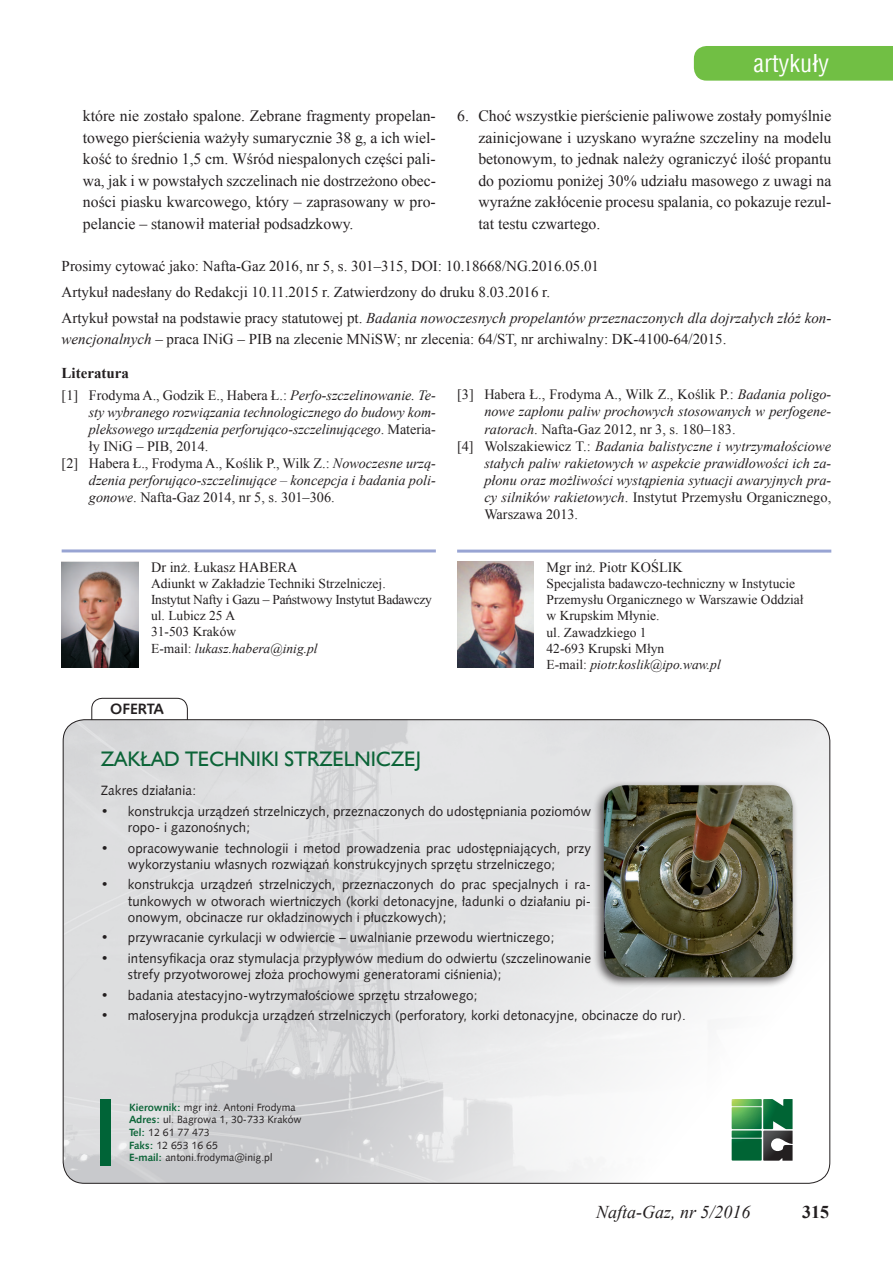
<style>
.page{position:relative;width:893px;height:1263px;background:#fff}
.page>*{position:absolute;margin:0;border:0;box-sizing:border-box;transform-origin:0 0}
.t1{font:24px "Switzerland Condensed";color:#fff}
.t2{font:21px "Humanst 521 EU";color:#0b6437}
.t3{font:italic 18px "Times New Roman";color:#231f20}
.t4{font:700 18px "Times New Roman";color:#231f20}
.t5{font:15.75px/21.5px "Times New Roman";color:#231f20;text-align:justify}
.t6{font:15px/25.7px "Times New Roman";color:#231f20}
.t7{font:700 15px "Times New Roman";color:#231f20}
.t8{font:700 15px "Humanst 531 EU";color:#231f20}
.t9{font:italic 14.25px "Times New Roman";color:#231f20}
.t10{font:14.25px "Times New Roman";color:#231f20}
.t11{font:13.5px/16.2px "Humanst 531 EU";color:#231f20}
.t12{font:13.5px/16.2px "Times New Roman";color:#231f20}
.t13{font:10.5px/12.6px "Humanst 531 EU";color:#231f20}
.s1{font-style:italic}
.s2{font-style:normal}
.s3{font-weight:700;color:#0b6437}
</style>
<div class="page">
<div style="left:694px;top:46px;width:199px;height:35px;background:#71bf44"></div>
<hr style="left:62px;top:549px;width:374px;height:3px;background:#98a4d3">
<img style="left:62px;top:561px;width:76px;height:106px">
<hr style="left:457px;top:550px;width:374px;height:3px;background:#98a4d3">
<img style="left:457px;top:561px;width:77px;height:106px">
<img style="left:63px;top:719px;width:767px;height:464px">
<div style="left:101px;top:1099px;width:10px;height:66px;background:#006437"></div>
<svg style="left:732px;top:1099px;width:61px;height:62px;background:#3f8057"></svg>
<svg style="left:91px;top:697px;width:97px;height:24px"></svg>
<div style="left:593px;top:780px;width:205px;height:208px;background:#231f20;opacity:.75"></div>
<img style="left:604px;top:785px;width:189px;height:192px">
<h1 class="t1" style="left:754px;top:48px;width:77px">artykuły</h1>
<p class="t5" style="left:83px;top:105px;width:354px">które nie zostało spalone. Zebrane fragmenty propelan&shy;towego pierścienia ważyły sumarycznie 38 g, a ich wiel&shy;kość to średnio 1,5 cm. Wśród niespalonych części pali&shy;wa, jak i w powstałych szczelinach nie dostrzeżono obec&shy;ności piasku kwarcowego, który – zaprasowany w pro&shy;pelancie – stanowił materiał podsadzkowy.</p>
<p class="t5" style="left:478px;top:105px;width:355px;text-indent:-21px">6. Choć wszystkie pierścienie paliwowe zostały pomyślnie zainicjowane i uzyskano wyraźne szczeliny na modelu betonowym, to jednak należy ograniczyć ilość propantu do poziomu poniżej 30% udziału masowego z uwagi na wyraźne zakłócenie procesu spalania, co pokazuje rezul&shy;tat testu czwartego.</p>
<p class="t6" style="left:62px;top:253px;width:771px">Prosimy cytować jako: Nafta-Gaz 2016, nr 5, s. 301–315, DOI: 10.18668/NG.2016.05.01<br>Artykuł nadesłany do Redakcji 10.11.2015 r. Zatwierdzony do druku 8.03.2016 r.<br>Artykuł powstał na podstawie pracy statutowej pt. <span class="s1">Badania nowoczesnych propelantów przeznaczonych dla dojrzałych złóż kon-</span></p>
<p class="t6" style="left:62px;top:326px;width:666px"><span class="s1">wencjonalnych</span> – praca INiG – PIB na zlecenie MNiSW; nr zlecenia: 64/ST, nr archiwalny: DK-4100-64/2015.</p>
<p class="t7" style="left:62px;top:363px;width:69px">Literatura</p>
<p class="t10" style="left:62px;top:385px;width:376px">[1] Frodyma A., Godzik E., Habera Ł.: <span class="s1">Perfo-szczelinowanie. Te-</span></p>
<p class="t9" style="left:89px;top:402px;width:348px">sty wybranego rozwiązania technologicznego do budowy kom-</p>
<p class="t9" style="left:89px;top:419px;width:348px">pleksowego urządzenia perforująco-szczelinującego<span class="s2">. Materia-</span></p>
<p class="t10" style="left:89px;top:436px;width:121px">ły INiG – PIB, 2014.</p>
<p class="t10" style="left:62px;top:454px;width:376px">[2] Habera Ł., Frodyma A., Koślik P., Wilk Z.: <span class="s1">Nowoczesne urzą-</span></p>
<p class="t9" style="left:89px;top:470px;width:348px">dzenia perforująco-szczelinujące – koncepcja i badania poli-</p>
<p class="t10" style="left:89px;top:488px;width:247px"><span class="s1">gonowe</span>. Nafta-Gaz 2014, nr 5, s. 301–306.</p>
<p class="t10" style="left:151px;top:557px;width:109px">Dr inż. Łukasz Habera</p>
<p class="t12" style="left:151px;top:575px;width:282px">Adiunkt w Zakładzie Techniki Strzelniczej.<br>Instytut Nafty i Gazu – Państwowy Instytut Badawczy ul. Lubicz 25 A<br>31-503 Kraków<br>E-mail: <span class="s1">lukasz.habera@inig.pl</span></p>
<p class="t10" style="left:457px;top:385px;width:376px">[3] Habera Ł., Frodyma A., Wilk Z., Koślik P.: <span class="s1">Badania poligo-</span></p>
<p class="t9" style="left:484px;top:402px;width:349px">nowe zapłonu paliw prochowych stosowanych w perfogene-</p>
<p class="t10" style="left:484px;top:419px;width:253px"><span class="s1">ratorach</span>. Nafta-Gaz 2012, nr 3, s. 180–183.</p>
<p class="t9" style="left:457px;top:436px;width:376px"><span class="s2">[4] Wolszakiewicz T.:</span> Badania balistyczne i wytrzymałościowe</p>
<p class="t9" style="left:484px;top:453px;width:348px">stałych paliw rakietowych w aspekcie prawidłowości ich za-</p>
<p class="t9" style="left:484px;top:470px;width:348px">płonu oraz możliwości wystąpienia sytuacji awaryjnych pra-</p>
<p class="t10" style="left:484px;top:488px;width:348px"><span class="s1">cy silników rakietowych</span>. Instytut Przemysłu Organicznego,</p>
<p class="t10" style="left:484px;top:505px;width:95px">Warszawa 2013.</p>
<p class="t10" style="left:547px;top:557px;width:104px">Mgr inż. Piotr Koślik</p>
<p class="t12" style="left:547px;top:575px;width:259px">Specjalista badawczo-techniczny w Instytucie<br>Przemysłu Organicznego w Warszawie Oddział w Krupskim Młynie.<br>ul. Zawadzkiego 1<br>42-693 Krupski Młyn<br>E-mail: <span class="s1">piotr.koslik@ipo.waw.pl</span></p>
<p class="t8" style="left:110px;top:700px;width:55px">OFERTA</p>
<h2 class="t2" style="left:101px;top:746px;width:322px">ZAKŁAD TECHNIKI STRZELNICZEJ</h2>
<p class="t11" style="left:101px;top:782px;width:97px">Zakres działania:</p>
<p class="t11" style="left:128px;top:803px;width:465px;text-indent:-27px">• konstrukcja urządzeń strzelniczych, przeznaczonych do udostępniania poziomów ropo- i gazonośnych;</p>
<p class="t11" style="left:128px;top:840px;width:465px;text-indent:-27px">• opracowywanie technologii i metod prowadzenia prac udostępniających, przy wykorzystaniu własnych rozwiązań konstrukcyjnych sprzętu strzelniczego;</p>
<p class="t11" style="left:128px;top:876px;width:465px;text-align:justify;text-indent:-27px">• konstrukcja urządzeń strzelniczych, przeznaczonych do prac specjalnych i ra&shy;tunkowych w otworach wiertniczych (korki detonacyjne, ładunki o działaniu pi&shy;onowym, obcinacze rur okładzinowych i płuczkowych);</p>
<p class="t11" style="left:101px;top:929px;width:455px">• przywracanie cyrkulacji w odwiercie – uwalnianie przewodu wiertniczego;</p>
<p class="t11" style="left:128px;top:950px;width:465px;text-indent:-27px">• intensyfikacja oraz stymulacja przypływów medium do odwiertu (szczelinowanie strefy przyotworowej złoża prochowymi generatorami ciśnienia);</p>
<p class="t11" style="left:101px;top:987px;width:379px">• badania atestacyjno-wytrzymałościowe sprzętu strzałowego;</p>
<p class="t11" style="left:101px;top:1007px;width:586px">• małoseryjna produkcja urządzeń strzelniczych (perforatory, korki detonacyjne, obcinacze do rur).</p>
<p class="t13" style="left:129px;top:1101px;width:174px"><span class="s3">Kierownik:</span> mgr inż. Antoni Frodyma<br><span class="s3">Adres:</span> ul. Bagrowa 1, 30-733 Kraków<br><span class="s3">Tel:</span> 12 61 77 473<br><span class="s3">Faks:</span> 12 653 16 65<br><span class="s3">E-mail:</span> antoni.frodyma@inig.pl</p>
<h3 class="t3" style="left:596px;top:1200px;width:156px">Nafta-Gaz, nr 5/2016</h3>
<h3 class="t4" style="left:802px;top:1199px;width:28px">315</h3>
</div>
